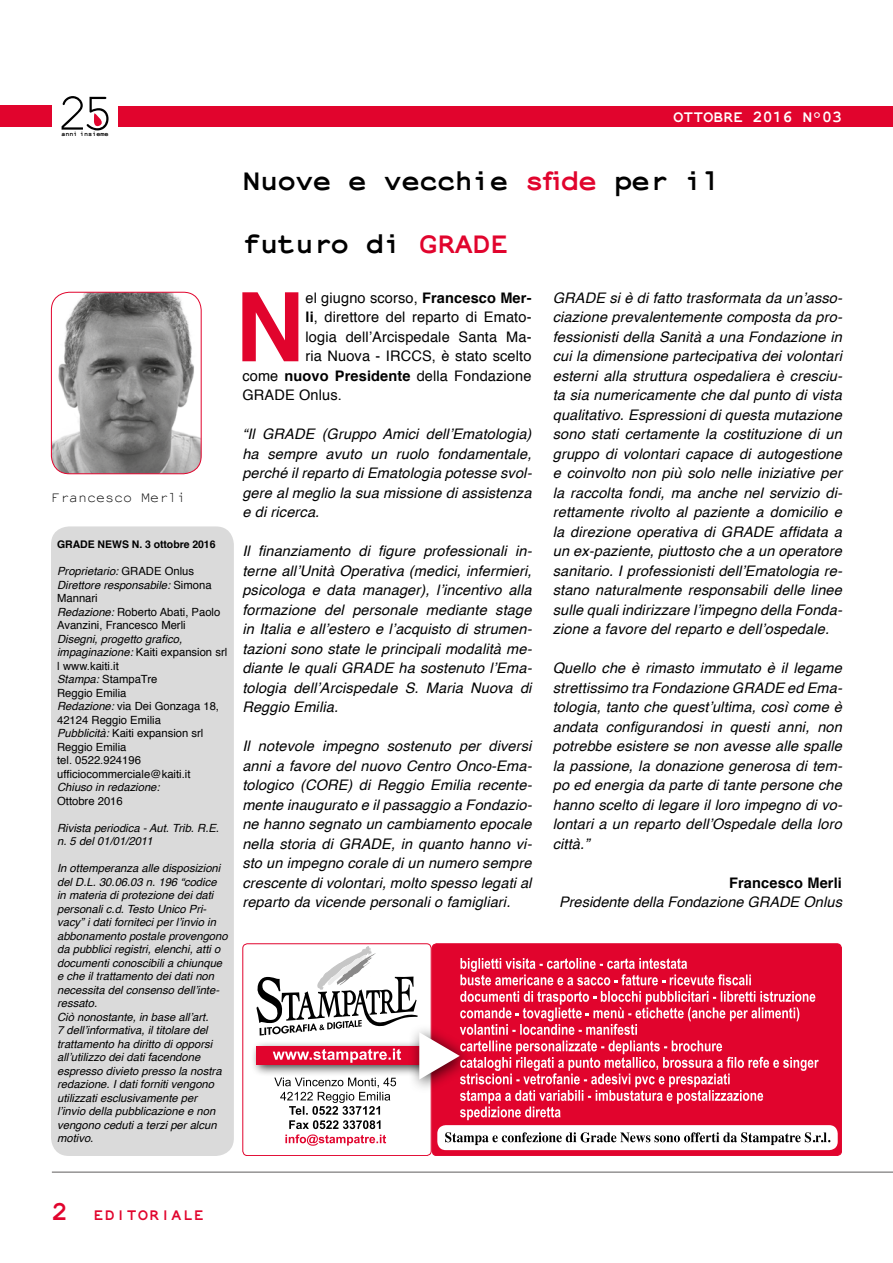
<style>
.page{position:relative;width:893px;height:1263px;background:#fff}
.page>*{position:absolute;margin:0;border:0;box-sizing:border-box;transform-origin:0 0}
.t1{font:700 95.85px "Helvetica";color:#e1042d}
.t2{font:700 30px/63px "Not Courier Sans";letter-spacing:-.01em;color:#000}
.t3{font:700 27px "Not Courier Sans";color:#e1042d}
.t4{font:700 16.5px "Not Courier Sans";color:#fff}
.t5{font:700 16.5px "Not Courier Sans";letter-spacing:.075em;color:#e1042d}
.t6{font:15px "Not Courier Sans";color:#000}
.t7{font:italic 14.55px/19.5px "Helvetica";letter-spacing:.01em;color:#000;text-align:justify}
.t8{font:14.55px "Helvetica";letter-spacing:.01em;color:#000}
.t9{font:700 14.55px "Helvetica";letter-spacing:.01em;color:#000}
.t10{font:italic 11.25px/13.5px "Helvetica";color:#000}
.t11{font:11.25px/13.5px "Helvetica";color:#000}
.t12{font:700 10.5px "Helvetica";letter-spacing:-.005em;color:#000}
.t13{font:700 6.9px "Not Courier Sans";color:#000}
.s1{color:#e1042d}
.s2{font-style:italic}
.s3{font-weight:700}
</style>
<div class="page">
<div style="left:118px;top:106px;width:775px;height:20px;background:#e1042d"></div>
<hr style="left:52px;top:1171px;width:841px;height:2px;background:#706f6f">
<svg style="left:62px;top:96px;width:47px;height:34px"></svg>
<div style="left:0;top:105px;width:52px;height:22px;background:#e1042d"></div>
<img style="left:51px;top:292px;width:150px;height:182px">
<div style="left:51px;top:292px;width:151px;height:182px;border:1px solid #e1042d;border-radius:18px"></div>
<div style="left:51px;top:526px;width:183px;height:630px;background:#dadada;border-radius:18px"></div>
<div style="left:242px;top:943px;width:190px;height:213px;border:1px solid #e1042d;border-radius:5px"></div>
<div style="left:432px;top:944px;width:409px;height:211px;background:#e1042d;border-radius:5px"></div>
<div style="left:432px;top:943px;width:410px;height:213px;border:1px solid #e1042d;border-radius:5px"></div>
<div style="left:250px;top:1041px;width:190px;height:36px;background:#000;opacity:.75"></div>
<div style="left:437px;top:1125px;width:401px;height:25px;background:#fff;border-radius:9px"></div>
<svg style="left:256px;top:946px;width:574px;height:200px"></svg>
<p class="t13" style="left:61px;top:129px;width:49px">anni insieme</p>
<p class="t4" style="left:674px;top:104px;width:170px">OTTOBRE 2016 N°03</p>
<h2 class="t2" style="left:242px;top:146px;width:480px">Nuove e vecchie <span class="s1">sfide</span> per il futuro di <span class="s1">GRADE</span></h2>
<p class="t6" style="left:51px;top:487px;width:136px">Francesco Merli</p>
<p class="t12" style="left:57px;top:536px;width:160px">GRADE NEWS N. 3 ottobre 2016</p>
<p class="t11" style="left:57px;top:565px;width:165px"><span class="s2">Proprietario:</span> GRADE Onlus<br><span class="s2">Direttore responsabile:</span> Simona<br>Mannari<br><span class="s2">Redazione:</span> Roberto Abati, Paolo<br>Avanzini, Francesco Merli</p>
<p class="t11" style="left:57px;top:632px;width:172px"><span class="s2">Disegni, progetto grafico, impaginazione:</span> Kaiti expansion srl | www.kaiti.it<br><span class="s2">Stampa:</span> StampaTre<br>Reggio Emilia<br><span class="s2">Redazione:</span> via Dei Gonzaga 18,<br>42124 Reggio Emilia<br><span class="s2">Pubblicità:</span> Kaiti expansion srl<br>Reggio Emilia<br>tel. 0522.924196 ufficiocommerciale@kaiti.it</p>
<p class="t10" style="left:57px;top:781px;width:104px">Chiuso in redazione:</p>
<p class="t11" style="left:57px;top:794px;width:67px">Ottobre 2016</p>
<p class="t10" style="left:57px;top:821px;width:163px">Rivista periodica - Aut. Trib. R.E. n. 5 del 01/01/2011</p>
<p class="t10" style="left:57px;top:862px;width:172px">In ottemperanza alle disposizioni del D.L. 30.06.03 n. 196 “codice in materia di protezione dei dati personali c.d. Testo Unico Pri&shy;vacy” i dati forniteci per l’invio in abbonamento postale provengono da pubblici registri, elenchi, atti o documenti conoscibili a chiunque e che il trattamento dei dati non necessita del consenso dell’inte&shy;ressato.<br>Ciò nonostante, in base all’art.<br>7 dell’informativa, il titolare del trattamento ha diritto di opporsi all’utilizzo dei dati facendone espresso divieto presso la nostra redazione. I dati forniti vengono utilizzati esclusivamente per l’invio della pubblicazione e non vengono ceduti a terzi per alcun motivo.</p>
<h1 class="t1" style="left:235px;top:250px;width:71px">N</h1>
<p class="t8" style="left:305px;top:286px;width:228px">el giugno scorso, <span class="s3">Francesco Mer-</span></p>
<p class="t8" style="left:305px;top:306px;width:228px"><span class="s3">li</span>, direttore del reparto di Emato-</p>
<p class="t8" style="left:305px;top:325px;width:228px">logia dell’Arcispedale Santa Ma-</p>
<p class="t8" style="left:305px;top:345px;width:228px">ria Nuova - IRCCS, è stato scelto</p>
<p class="t8" style="left:242px;top:364px;width:291px">come <span class="s3">nuovo Presidente</span> della Fondazione</p>
<p class="t8" style="left:242px;top:384px;width:101px">GRADE Onlus.</p>
<p class="t7" style="left:242px;top:425px;width:291px">“Il GRADE (Gruppo Amici dell’Ematologia) ha sempre avuto un ruolo fondamentale, perché il reparto di Ematologia potesse svol&shy;gere al meglio la sua missione di assistenza e di ricerca.</p>
<p class="t7" style="left:242px;top:542px;width:291px">Il finanziamento di figure professionali in&shy;terne all’Unità Operativa (medici, infermieri, psicologa e data manager), l’incentivo alla formazione del personale mediante stage in Italia e all’estero e l’acquisto di strumen&shy;tazioni sono state le principali modalità me&shy;diante le quali GRADE ha sostenuto l’Ema&shy;tologia dell’Arcispedale S. Maria Nuova di Reggio Emilia.</p>
<p class="t7" style="left:242px;top:737px;width:291px">Il notevole impegno sostenuto per diversi anni a favore del nuovo Centro Onco-Ema&shy;tologico (CORE) di Reggio Emilia recente&shy;mente inaugurato e il passaggio a Fondazio&shy;ne hanno segnato un cambiamento epocale nella storia di GRADE, in quanto hanno vi&shy;sto un impegno corale di un numero sempre crescente di volontari, molto spesso legati al reparto da vicende personali o famigliari.</p>
<p class="t7" style="left:553px;top:288px;width:291px">GRADE si è di fatto trasformata da un’asso&shy;ciazione prevalentemente composta da pro&shy;fessionisti della Sanità a una Fondazione in cui la dimensione partecipativa dei volontari esterni alla struttura ospedaliera è cresciu&shy;ta sia numericamente che dal punto di vista qualitativo. Espressioni di questa mutazione sono stati certamente la costituzione di un gruppo di volontari capace di autogestione e coinvolto non più solo nelle iniziative per la raccolta fondi, ma anche nel servizio di&shy;rettamente rivolto al paziente a domicilio e la direzione operativa di GRADE affidata a un ex-paziente, piuttosto che a un operatore sanitario. I professionisti dell’Ematologia re&shy;stano naturalmente responsabili delle linee sulle quali indirizzare l’impegno della Fonda&shy;zione a favore del reparto e dell’ospedale.</p>
<p class="t7" style="left:553px;top:659px;width:291px">Quello che è rimasto immutato è il legame strettissimo tra Fondazione GRADE ed Ema&shy;tologia, tanto che quest’ultima, così come è andata configurandosi in questi anni, non potrebbe esistere se non avesse alle spalle la passione, la donazione generosa di tem&shy;po ed energia da parte di tante persone che hanno scelto di legare il loro impegno di vo&shy;lontari a un reparto dell’Ospedale della loro città.”</p>
<p class="t9" style="left:729px;top:871px;width:114px">Francesco Merli</p>
<p class="t7" style="left:559px;top:893px;width:284px">Presidente della Fondazione GRADE Onlus</p>
<h3 class="t3" style="left:52px;top:1191px;width:18px">2</h3>
<p class="t5" style="left:94px;top:1202px;width:112px">EDITORIALE</p>
</div>
